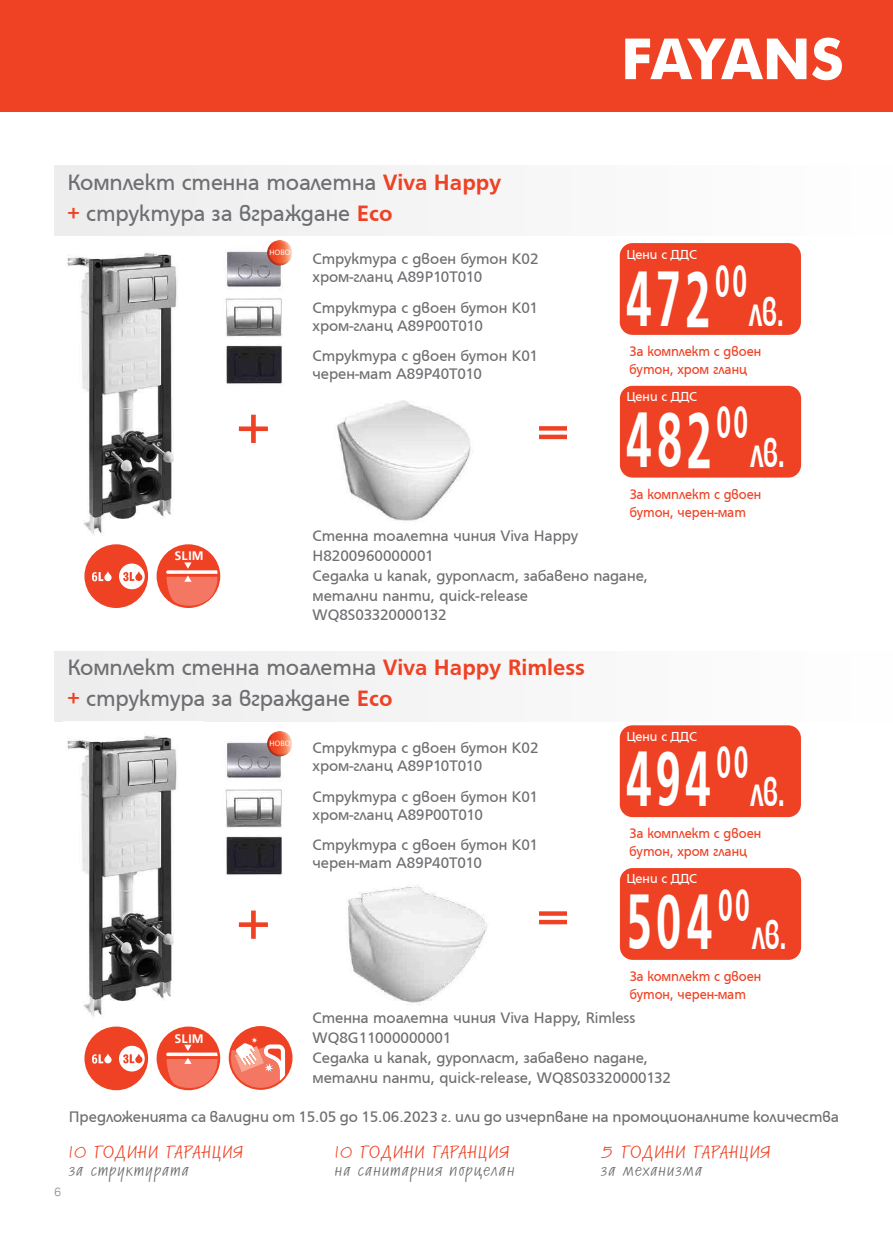
<style>
.page{position:relative;width:893px;height:1234px;background:#fff}
.page>*{position:absolute;margin:0;border:0;box-sizing:border-box;transform-origin:0 0}
.t1{font:700 85.05px "HS Grotesk Bg";letter-spacing:.09em;color:#fff;scale:.58 1}
.t2{font:65.7px "HS Grotesk Bg";color:#ef4123}
.t3{font:63.3px "HS Grotesk Bg";color:#ef4123}
.t4{font:700 45.75px "HS Grotesk Bg";letter-spacing:-.045em;color:#fff;scale:.61 1}
.t5{font:24px/30.6px "HS Grotesk Bg";letter-spacing:-.01em;color:#6d6e71}
.t6{font:16.5px/19.8px "HS Grotesk Bg";color:#6d6e71}
.t7{font:16.5px "Kremlin CTT";letter-spacing:.08em;color:#ef4123;scale:1.2 1}
.t8{font:16.5px "Kremlin CTT";letter-spacing:.08em;color:#6d6e71;scale:1.2 1}
.t9{font:15px/18px "HS Grotesk Bg";color:#ef4123;scale:.95 1}
.t10{font:14.1px "HS Grotesk Bg";color:#fff}
.t11{font:700 13.5px "HS Grotesk Bg";color:#fff}
.t12{font:300 12px "Aktiv Grotesk";color:#808285}
.t13{font:7.95px "Myriad Pro";letter-spacing:.02em;color:#fff}
.s1{font-weight:700;color:#ef4123}
</style>
<div class="page">
<div style="left:0;top:0;width:893px;height:112px;background:#ef4123"></div>
<svg style="left:812px;top:38px;width:30px;height:42px"></svg>
<svg style="left:625px;top:39px;width:181px;height:40px"></svg>
<img style="left:334px;top:400px;width:139px;height:121px">
<img style="left:348px;top:885px;width:139px;height:120px">
<div style="left:54px;top:166px;width:839px;height:70px;background:#f5f5f6"></div>
<div style="left:54px;top:651px;width:839px;height:70px;background:#f5f5f6"></div>
<img style="left:67px;top:252px;width:110px;height:283px">
<img style="left:67px;top:735px;width:110px;height:282px">
<svg style="left:84px;top:544px;width:64px;height:64px"></svg>
<svg style="left:84px;top:1026px;width:64px;height:63px"></svg>
<div style="left:157px;top:544px;width:63px;height:64px;background:#ef4123;border-radius:50%"></div>
<svg style="left:166px;top:562px;width:52px;height:46px"></svg>
<div style="left:157px;top:1026px;width:63px;height:63px;background:#ef4123;border-radius:50%"></div>
<svg style="left:166px;top:1044px;width:52px;height:45px"></svg>
<div style="left:620px;top:386px;width:181px;height:91px;background:#ef4123;border-radius:13px"></div>
<div style="left:620px;top:867px;width:181px;height:92px;background:#ef4123;border-radius:13px"></div>
<div style="left:620px;top:243px;width:181px;height:92px;background:#ef4123;border-radius:13px"></div>
<div style="left:620px;top:725px;width:181px;height:92px;background:#ef4123;border-radius:13px"></div>
<svg style="left:229px;top:1026px;width:63px;height:63px"></svg>
<img style="left:226px;top:251px;width:57px;height:36px">
<img style="left:226px;top:742px;width:57px;height:36px">
<img style="left:226px;top:345px;width:56px;height:39px">
<img style="left:226px;top:836px;width:56px;height:39px">
<img style="left:225px;top:298px;width:57px;height:39px">
<img style="left:225px;top:789px;width:57px;height:39px">
<div style="left:271px;top:236px;width:25px;height:29px;background:#fff;opacity:.29"></div>
<div style="left:264px;top:239px;width:25px;height:28px;background:#000;opacity:.31"></div>
<div style="left:271px;top:727px;width:25px;height:29px;background:#fff;opacity:.29"></div>
<div style="left:264px;top:730px;width:25px;height:27px;background:#000;opacity:.31"></div>
<h3 class="t5" style="left:67px;top:167px;width:435px">Комплект стенна тоалетна <span class="s1">Viva Happy +</span> структура за вграждане <span class="s1">Eco</span></h3>
<p class="t13" style="left:269px;top:247px;width:22px">НОВО</p>
<h2 class="t2" style="left:236px;top:397px;width:35px">+</h2>
<p class="t6" style="left:313px;top:250px;width:227px;line-height:18px">Структура с двоен бутон K02 хром-гланц A89P10T010</p>
<p class="t6" style="left:313px;top:299px;width:227px;line-height:18px">Структура с двоен бутон K01 хром-гланц A89P00T010</p>
<p class="t6" style="left:313px;top:347px;width:227px;line-height:18px">Структура с двоен бутон K01 черен-мат A89P40T010</p>
<h3 class="t3" style="left:537px;top:401px;width:34px">=</h3>
<p class="t10" style="left:626px;top:247px;width:72px">Цени с ДДС</p>
<h1 class="t1" style="left:626px;top:253px;width:210px">472<sup>00</sup></h1>
<h3 class="t4" style="left:749px;top:287px;width:59px">лв.</h3>
<p class="t9" style="left:630px;top:342px;width:140px">За комплект с двоен бутон, хром гланц</p>
<p class="t10" style="left:626px;top:389px;width:72px">Цени с ДДС</p>
<h1 class="t1" style="left:626px;top:394px;width:212px">482<sup>00</sup></h1>
<h3 class="t4" style="left:750px;top:428px;width:59px">лв.</h3>
<p class="t9" style="left:630px;top:485px;width:140px">За комплект с двоен бутон, черен-мат</p>
<p class="t11" style="left:175px;top:548px;width:31px">SLIM</p>
<p class="t6" style="left:313px;top:526px;width:337px">Стенна тоалетна чиния Viva Happy<br>H8200960000001<br>Седалка и капак, дуропласт, забавено падане, метални панти, quick-release<br>WQ8S03320000132</p>
<h3 class="t5" style="left:67px;top:652px;width:519px">Комплект стенна тоалетна <span class="s1">Viva Happy Rimless +</span> структура за вграждане <span class="s1">Eco</span></h3>
<p class="t13" style="left:269px;top:738px;width:22px">НОВО</p>
<p class="t6" style="left:313px;top:739px;width:227px;line-height:18px">Структура с двоен бутон K02 хром-гланц A89P10T010</p>
<p class="t6" style="left:313px;top:787px;width:227px;line-height:18px">Структура с двоен бутон K01 хром-гланц A89P00T010</p>
<h2 class="t2" style="left:236px;top:892px;width:35px">+</h2>
<p class="t6" style="left:313px;top:835px;width:227px;line-height:18px">Структура с двоен бутон K01 черен-мат A89P40T010</p>
<h3 class="t3" style="left:537px;top:886px;width:34px">=</h3>
<p class="t10" style="left:626px;top:729px;width:72px">Цени с ДДС</p>
<h1 class="t1" style="left:626px;top:733px;width:212px">494<sup>00</sup></h1>
<h3 class="t4" style="left:750px;top:767px;width:59px">лв.</h3>
<p class="t9" style="left:630px;top:824px;width:140px">За комплект с двоен бутон, хром гланц</p>
<p class="t10" style="left:626px;top:871px;width:72px">Цени с ДДС</p>
<h1 class="t1" style="left:626px;top:876px;width:214px">504<sup>00</sup></h1>
<h3 class="t4" style="left:752px;top:909px;width:59px">лв.</h3>
<p class="t9" style="left:630px;top:967px;width:140px">За комплект с двоен бутон, черен-мат</p>
<p class="t12" style="left:54px;top:1184px;width:9px">6</p>
<p class="t6" style="left:313px;top:1008px;width:360px">Стенна тоалетна чиния Viva Happy, Rimless WQ8G11000000001<br>Седалка и капак, дуропласт, забавено падане, метални панти, quick-release, WQ8S03320000132</p>
<p class="t6" style="left:69px;top:1106px;width:772px">Предложенията са валидни от 15.05 до 15.06.2023 г. или до изчерпване на промоционалните количества</p>
<p class="t7" style="left:69px;top:1140px;width:146px">10 ГОДИНИ ГАРАНЦИЯ</p>
<p class="t8" style="left:69px;top:1158px;width:101px">за структурата</p>
<p class="t11" style="left:175px;top:1030px;width:31px">SLIM</p>
<p class="t7" style="left:335px;top:1140px;width:146px">10 ГОДИНИ ГАРАНЦИЯ</p>
<p class="t8" style="left:335px;top:1158px;width:151px">на санитарния порцелан</p>
<p class="t7" style="left:601px;top:1140px;width:142px">5 ГОДИНИ ГАРАНЦИЯ</p>
<p class="t8" style="left:601px;top:1158px;width:86px">за механизма</p>
</div>
